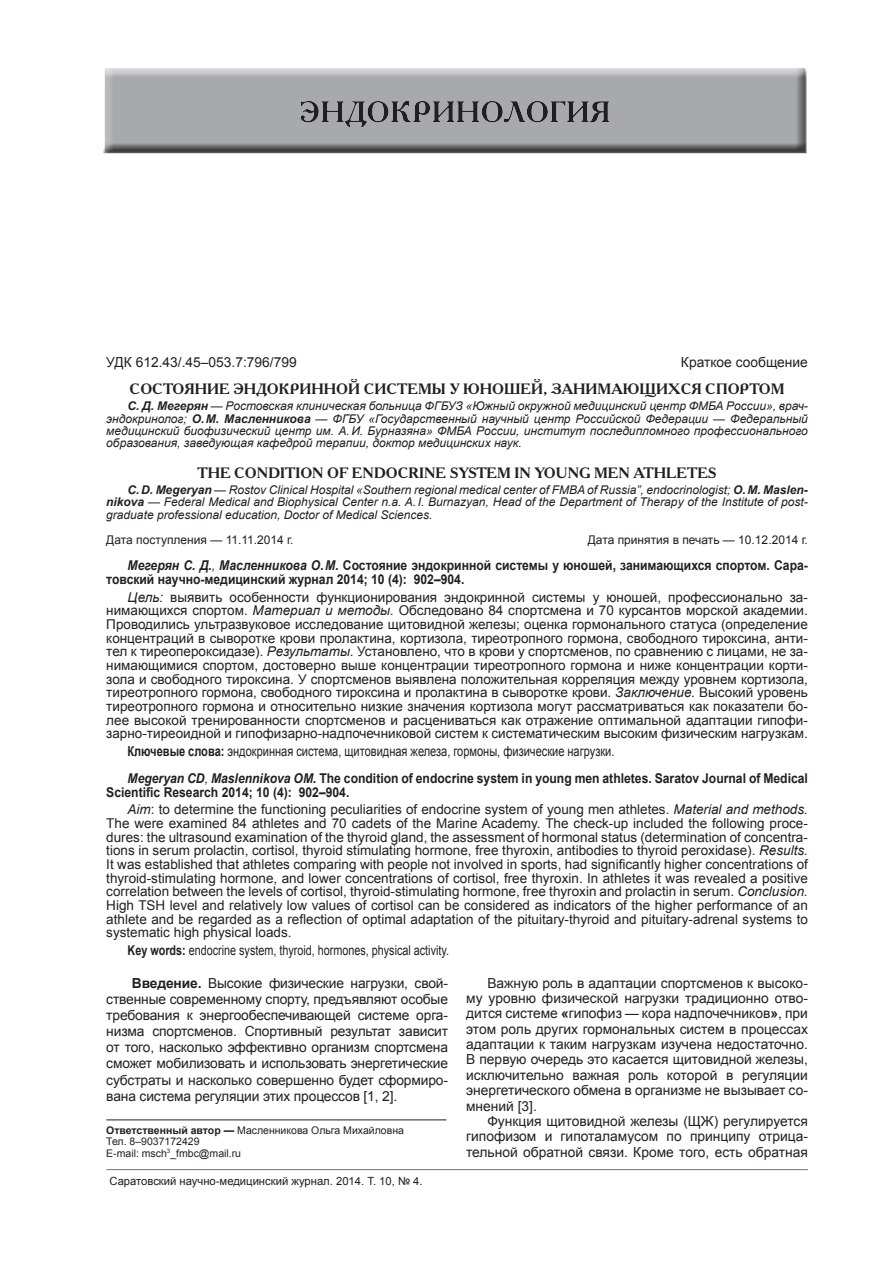
<style>
.page{position:relative;width:893px;height:1263px;background:#fff}
.page>*{position:absolute;margin:0;border:0;box-sizing:border-box;transform-origin:0 0}
.Заголовок_1{font:700 15px "Academy C";color:#231f20}
.Заголовок_1_англ{font:700 15px "Academy C";color:#231f20}
.Основной_текст{font:13.8px/15.3px "Arial";color:#231f20;text-align:justify}
.Ключевые_слова{font:13.8px "Arial";color:#231f20;scale:.8 1}
.УДК{font:13.8px "Arial";color:#231f20}
.Аннотация{font:13.5px/13.6px "Arial";color:#231f20;text-align:justify}
.Аннотация_англ{font:13.5px/13.6px "Arial";color:#231f20;text-align:justify}
.Ссылка{font:700 13.5px/13.6px "Arial";color:#231f20;scale:.9 1}
.Ссылка_англ{font:700 13.5px/13.6px "Arial";color:#231f20;scale:.9 1}
.Ключевые_слова_англ{font:13.5px "Arial";color:#231f20;scale:.8 1}
.Автор{font:italic 12px/12.1px "Arial";color:#231f20;text-align:justify}
.Автор_англ{font:italic 12px/12.1px "Arial";color:#231f20;text-align:justify}
.Дата{font:12px "Arial";color:#231f20}
.t1{font:11.25px "Arial";color:#231f20}
.ОтвРедактор{font:10.5px/11.6px "Arial";color:#231f20}
.s1{font-weight:700}
.s2{font-style:italic}
.s3{font-weight:400;font-style:italic}
</style>
<div class="page">
<hr style="left:106px;top:1169px;width:702px;height:1px;background:#808285">
<div style="left:103px;top:67px;width:705px;height:86px;background:#231f20;opacity:.75"></div>
<hr style="left:106px;top:1120px;width:340px;height:1px;background:#231f20">
<p class="УДК" style="left:106px;top:353px;width:192px">УДК 612.43/.45–053.7:796/799</p>
<p class="УДК" style="left:681px;top:353px;width:128px">Краткое сообщение</p>
<p class="Заголовок_1" style="left:130px;top:379px;width:656px">СОСТОЯНИЕ ЭНДОКРИННОЙ СИСТЕМЫ У ЮНОШЕЙ, ЗАНИМАЮЩИХСЯ СПОРТОМ</p>
<p class="Автор" style="left:106px;top:400px;width:703px;text-indent:21px"><span class="s1">С. Д. Мегерян</span> — Ростовская клиническая больница ФГБУЗ «Южный окружной медицинский центр ФМБА России», врач&shy;эндокринолог; <span class="s1">О.М. Масленникова</span> — ФГБУ «Государственный научный центр Российской Федерации — Федеральный медицинский биофизический центр им. А.И. Бурназяна» ФМБА России, институт последипломного профессионального образования, заведующая кафедрой терапии, доктор медицинских наук.</p>
<p class="Заголовок_1_англ" style="left:197px;top:463px;width:521px">THE CONDITION OF ENDOCRINE SYSTEM IN YOUNG MEN ATHLETES</p>
<p class="Автор_англ" style="left:106px;top:484px;width:703px;text-indent:21px"><span class="s1">C.D. Megeryan</span> — Rostov Clinical Hospital «Southern regional medical center of FMBA of Russia”, endocrinologist; <span class="s1">O.M. Maslen&shy;nikova</span> — Federal Medical and Biophysical Center n.a. A.I. Burnazyan, Head of the Department of Therapy of the Institute of post&shy;graduate professional education, Doctor of Medical Sciences.</p>
<p class="Дата" style="left:106px;top:531px;width:189px">Дата поступления — 11.11.2014 г.</p>
<p class="Дата" style="left:588px;top:531px;width:222px">Дата принятия в печать — 10.12.2014 г.</p>
<p class="Ссылка" style="left:106px;top:559px;width:781px;text-indent:21px"><span class="s2">Мегерян С. Д.</span><span class="s3">,</span> <span class="s2">Масленникова О.М.</span> Состояние эндокринной системы у юношей, занимающихся спортом. Сара&shy;товский научно-медицинский журнал 2014; 10 (4): 902–904.</p>
<p class="Аннотация" style="left:106px;top:590px;width:703px;text-indent:21px"><span class="s2">Цель:</span> выявить особенности функционирования эндокринной системы у юношей, профессионально за&shy;нимающихся спортом. <span class="s2">Материал и методы.</span> Обследовано 84 спортсмена и 70 курсантов морской академии.<br>Проводились ультразвуковое исследование щитовидной железы; оценка гормонального статуса (определение концентраций в сыворотке крови пролактина, кортизола, тиреотропного гормона, свободного тироксина, анти&shy;тел к тиреопероксидазе). <span class="s2">Результаты.</span> Установлено, что в крови у спортсменов, по сравнению с лицами, не за&shy;нимающимися спортом, достоверно выше концентрации тиреотропного гормона и ниже концентрации корти&shy;зола и свободного тироксина. У спортсменов выявлена положительная корреляция между уровнем кортизола, тиреотропного гормона, свободного тироксина и пролактина в сыворотке крови. <span class="s2">Заключение.</span> Высокий уровень тиреотропного гормона и относительно низкие значения кортизола могут рассматриваться как показатели бо&shy;лее высокой тренированности спортсменов и расцениваться как отражение оптимальной адаптации гипофи&shy;зарно-тиреоидной и гипофизарно-надпочечниковой систем к систематическим высоким физическим нагрузкам.</p>
<p class="Ключевые_слова" style="left:128px;top:742px;width:610px"><span class="s1">Ключевые слова:</span> эндокринная система, щитовидная железа, гормоны, физические нагрузки.</p>
<p class="Ссылка_англ" style="left:106px;top:772px;width:781px;text-indent:21px"><span class="s2">Megeryan CD</span><span class="s3">,</span> <span class="s2">Maslennikova OM.</span> The condition of endocrine system in young men athletes. Saratov Journal of Medical<br>Scientific Research 2014; 10 (4): 902–904.</p>
<p class="Аннотация_англ" style="left:106px;top:803px;width:703px;text-indent:21px"><span class="s2">Aim</span>: to determine the functioning peculiarities of endocrine system of young men athletes. <span class="s2">Material and methods.<br></span>The were examined 84 athletes and 70 cadets of the Marine Academy. The check-up included the following proce&shy;dures: the ultrasound examination of the thyroid gland, the assessment of hormonal status (determination of concentra&shy;tions in serum prolactin, cortisol, thyroid stimulating hormone, free thyroxin, antibodies to thyroid peroxidase). <span class="s2">Results.<br></span>It was established that athletes comparing with people not involved in sports, had significantly higher concentrations of thyroid-stimulating hormone, and lower concentrations of cortisol, free thyroxin. In athletes it was revealed a positive correlation between the levels of cortisol, thyroid-stimulating hormone, free thyroxin and prolactin in serum. <span class="s2">Conclusion.<br></span>High TSH level and relatively low values of cortisol can be considered as indicators of the higher performance of an athlete and be regarded as a reflection of optimal adaptation of the pituitary-thyroid and pituitary-adrenal systems to systematic high physical loads.</p>
<p class="Ключевые_слова_англ" style="left:128px;top:942px;width:403px"><span class="s1">Key words:</span> endocrine system, thyroid, hormones, physical activity.</p>
<p class="Основной_текст" style="left:106px;top:975px;width:343px;line-height:16.2px;text-indent:21px"><sup>1</sup><span class="s1">Введение.</span> Высокие физические нагрузки, свой&shy;ственные современному спорту, предъявляют особые требования к энергообеспечивающей системе орга&shy;низма спортсменов. Спортивный результат зависит от того, насколько эффективно организм спортсмена сможет мобилизовать и использовать энергетические субстраты и насколько совершенно будет сформиро&shy;вана система регуляции этих процессов [1, 2].</p>
<p class="ОтвРедактор" style="left:106px;top:1124px;width:299px"><span class="s1">Ответственный автор —</span> Масленникова Ольга Михайловна<br>Тел. 8–9037172429<br>E-mail: msch<sup>3</sup>_fmbc@mail.ru</p>
<p class="Основной_текст" style="left:466px;top:975px;width:343px;text-indent:21px">Важную роль в адаптации спортсменов к высоко&shy;му уровню физической нагрузки традиционно отво&shy;дится системе <span class="s1">«</span>гипофиз — кора надпочечников<span class="s1">»</span>, при этом роль других гормональных систем в процессах адаптации к таким нагрузкам изучена недостаточно.<br>В первую очередь это касается щитовидной железы, исключительно важная роль которой в регуляции энергетического обмена в организме не вызывает со&shy;мнений [3].</p>
<p class="Основной_текст" style="left:466px;top:1113px;width:343px;text-indent:21px">Функция щитовидной железы (ЩЖ) регулируется гипофизом и гипоталамусом по принципу отрица&shy;тельной обратной связи. Кроме того, есть обратная</p>
<p class="t1" style="left:109px;top:1174px;width:315px">Саратовский научно-медицинский журнал. 2014. Т. 10, № 4.</p>
</div>
